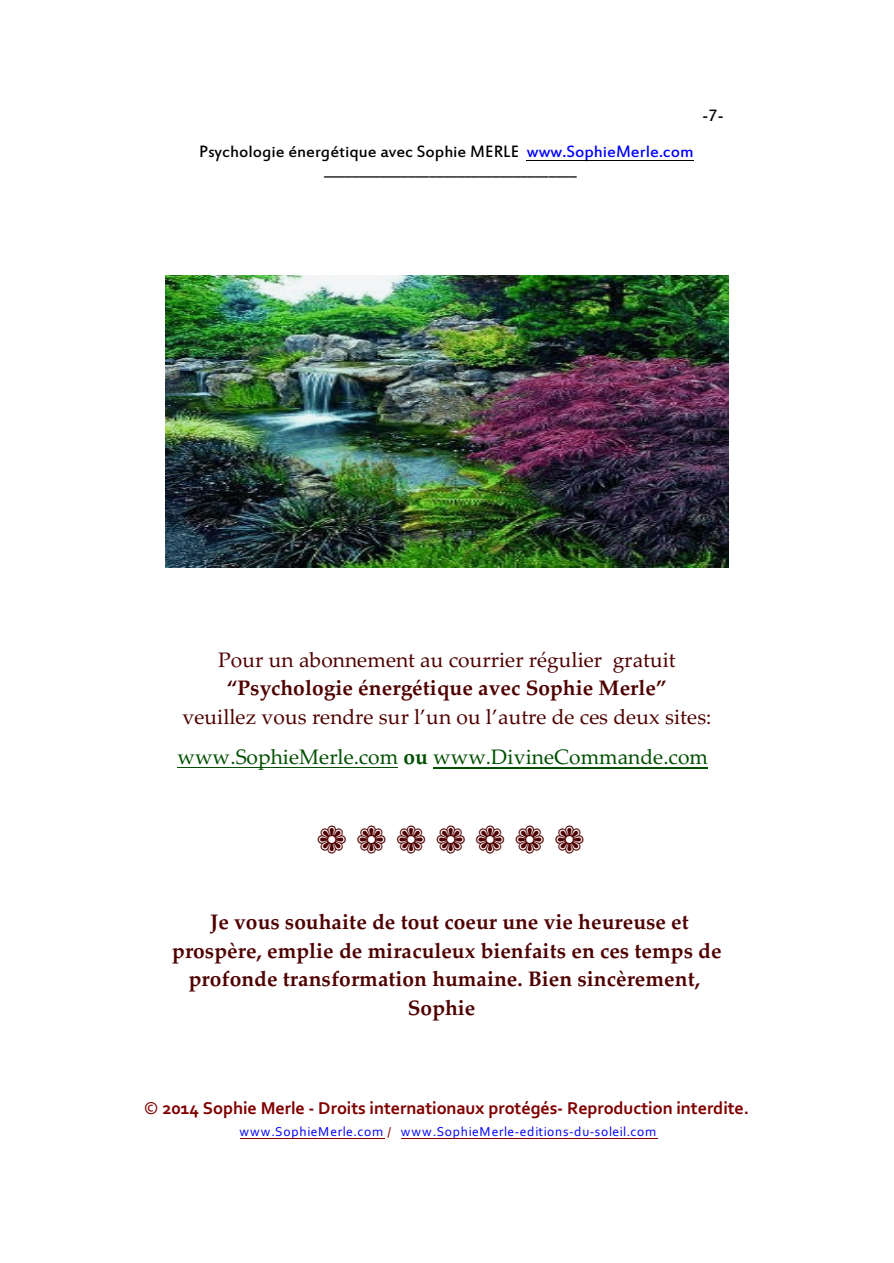
<style>
.page{position:relative;width:894px;height:1263px;background:#fff}
.page>*{position:absolute;margin:0;border:0;box-sizing:border-box;transform-origin:0 0}
.t1{font:700 21px/28.5px "Palatino Linotype";color:#4f0000;text-align:center}
.t2{font:21px/40.7px "Palatino Linotype";letter-spacing:.005em;color:#4f0000}
.t3{font:18px/18.1px "Estrangelo Edessa";color:#000;text-align:center}
.t4{font:700 18px "Corbel";color:#800000}
.t5{font:13.5px "Corbel";letter-spacing:.05em;color:#00f}
.s1{color:#00f}
.s2{color:#004f00}
.s3{font-weight:700;color:#004f00}
.s4{font-weight:400}
.s5{color:#800000}
</style>
<div class="page">
<hr style="left:527px;top:160px;width:167px;height:1px;background:#000">
<hr style="left:240px;top:1138px;width:144px;height:1px;background:#800000">
<hr style="left:401px;top:1138px;width:257px;height:1px;background:#800000">
<hr style="left:177px;top:767px;width:221px;height:1px;background:#004f00">
<hr style="left:433px;top:767px;width:275px;height:1px;background:#004f00">
<img style="left:166px;top:275px;width:563px;height:293px">
<p class="t3" style="left:199px;top:145px;width:496px">Psychologie énergétique avec Sophie MERLE <span class="s1">www.SophieMerle.com </span>____________________________________</p>
<p class="t3" style="left:702px;top:108px;width:23px">-7-</p>
<p class="t2" style="left:218px;top:642px;width:459px">Pour un abonnement au courrier régulier gratuit</p>
<p class="t1" style="left:227px;top:676px;width:441px">“Psychologie énergétique avec Sophie Merle”</p>
<p class="t2" style="left:177px;top:699px;width:535px">veuillez vous rendre sur l’un ou l’autre de ces deux sites: <span class="s2">www.SophieMerle.com</span> <span class="s3">ou</span> <span class="s2">www.DivineCommande.com</span></p>
<p class="t1" style="left:172px;top:910px;width:551px">Je vous souhaite de tout coeur une vie heureuse et prospère, emplie de miraculeux bienfaits en ces temps de profonde transformation humaine. Bien sincèrement, Sophie</p>
<p class="t4" style="left:144px;top:1100px;width:607px"><span class="s4">©</span> 2014 Sophie Merle - Droits internationaux protégés- Reproduction interdite.</p>
<p class="t5" style="left:240px;top:1126px;width:418px">www.SophieMerle.com <span class="s5">/</span> www.SophieMerle-editions-du-soleil.com</p>
</div>
